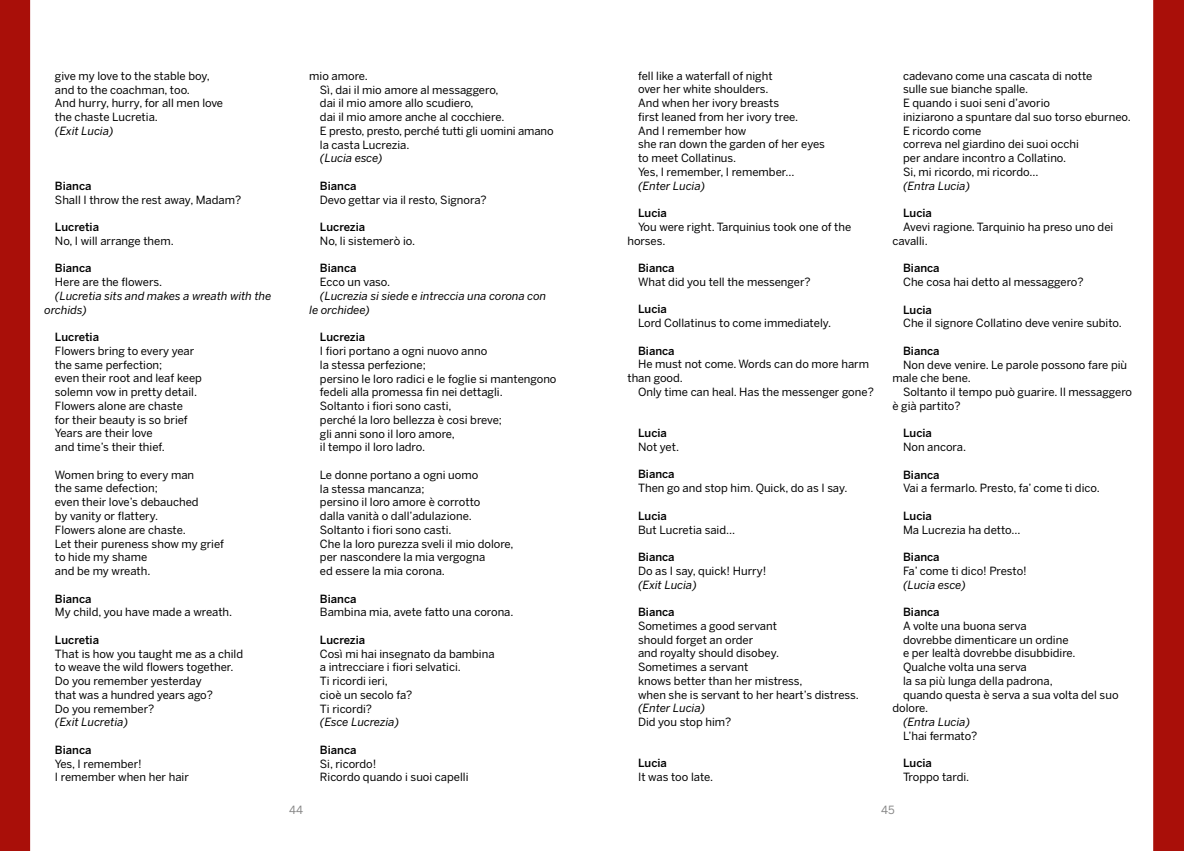
<style>
.page{position:relative;width:1184px;height:851px;background:#fff}
.page>*{position:absolute;margin:0;border:0;box-sizing:border-box;transform-origin:0 0}
.t1{font:11.25px/13.8px "Benton Sans";color:#000}
.t2{font:italic 11.25px/13.8px "Benton Sans";color:#000}
.t3{font:500 11.25px "Benton Sans";color:#000}
.t4{font:11.25px "Benton Sans";color:#878787}
</style>
<div class="page">
<svg style="left:1153px;top:0;width:30px;height:850px;background:#ac1813"></svg>
<div style="left:0;top:0;width:30px;height:850px;background:#a90f09"></div>
<p class="t1" style="left:55px;top:69px;width:170px">give my love to the stable boy, and to the coachman, too.<br>And hurry, hurry, for all men love the chaste Lucretia.</p>
<p class="t2" style="left:55px;top:124px;width:60px">(Exit Lucia)</p>
<p class="t3" style="left:55px;top:179px;width:38px">Bianca</p>
<p class="t1" style="left:55px;top:192px;width:188px">Shall I throw the rest away, Madam?</p>
<p class="t3" style="left:55px;top:220px;width:46px">Lucretia</p>
<p class="t1" style="left:55px;top:234px;width:120px">No, I will arrange them.</p>
<p class="t3" style="left:55px;top:261px;width:38px">Bianca</p>
<p class="t1" style="left:55px;top:275px;width:109px">Here are the flowers.</p>
<p class="t2" style="left:44px;top:289px;width:228px;text-indent:11px">(Lucretia sits and makes a wreath with the orchids)</p>
<p class="t3" style="left:55px;top:330px;width:46px">Lucretia</p>
<p class="t1" style="left:55px;top:344px;width:149px">Flowers bring to every year the same perfection;<br>even their root and leaf keep solemn vow in pretty detail.<br>Flowers alone are chaste<br>for their beauty is so brief<br>Years are their love<br>and time’s their thief.</p>
<p class="t1" style="left:55px;top:467px;width:171px">Women bring to every man<br>the same defection;<br>even their love’s debauched<br>by vanity or flattery.<br>Flowers alone are chaste.<br>Let their pureness show my grief to hide my shame<br>and be my wreath.</p>
<p class="t3" style="left:55px;top:591px;width:38px">Bianca</p>
<p class="t1" style="left:55px;top:605px;width:179px">My child, you have made a wreath.</p>
<p class="t3" style="left:55px;top:633px;width:46px">Lucretia</p>
<p class="t1" style="left:55px;top:646px;width:190px">That is how you taught me as a child to weave the wild flowers together.<br>Do you remember yesterday<br>that was a hundred years ago?<br>Do you remember?</p>
<p class="t2" style="left:55px;top:715px;width:74px">(Exit Lucretia)</p>
<p class="t3" style="left:55px;top:743px;width:38px">Bianca</p>
<p class="t1" style="left:55px;top:756px;width:135px">Yes, I remember!<br>I remember when her hair</p>
<p class="t1" style="left:320px;top:69px;width:235px;text-indent:-11px">mio amore.<br>Sì, dai il mio amore al messaggero,<br>dai il mio amore allo scudiero,<br>dai il mio amore anche al cocchiere.<br>E presto, presto, perché tutti gli uomini amano la casta Lucrezia.</p>
<p class="t2" style="left:320px;top:151px;width:64px">(Lucia esce)</p>
<p class="t3" style="left:320px;top:179px;width:38px">Bianca</p>
<p class="t1" style="left:320px;top:192px;width:168px">Devo gettar via il resto, Signora?</p>
<p class="t3" style="left:320px;top:220px;width:47px">Lucrezia</p>
<p class="t1" style="left:320px;top:234px;width:97px">No, li sistemerò io.</p>
<p class="t3" style="left:320px;top:261px;width:38px">Bianca</p>
<p class="t1" style="left:320px;top:275px;width:72px">Ecco un vaso.</p>
<p class="t2" style="left:309px;top:289px;width:238px;text-indent:11px">(Lucrezia si siede e intreccia una corona con le orchidee)</p>
<p class="t3" style="left:320px;top:330px;width:47px">Lucrezia</p>
<p class="t1" style="left:320px;top:344px;width:238px">I fiori portano a ogni nuovo anno<br>la stessa perfezione;<br>persino le loro radici e le foglie si mantengono fedeli alla promessa fin nei dettagli.<br>Soltanto i fiori sono casti,<br>perché la loro bellezza è cosi breve;<br>gli anni sono il loro amore,<br>il tempo il loro ladro.</p>
<p class="t1" style="left:320px;top:467px;width:195px">Le donne portano a ogni uomo<br>la stessa mancanza;<br>persino il loro amore è corrotto<br>dalla vanità o dall’adulazione.<br>Soltanto i fiori sono casti.<br>Che la loro purezza sveli il mio dolore, per nascondere la mia vergogna<br>ed essere la mia corona.</p>
<p class="t3" style="left:320px;top:591px;width:38px">Bianca</p>
<p class="t1" style="left:320px;top:605px;width:195px">Bambina mia, avete fatto una corona.</p>
<p class="t3" style="left:320px;top:633px;width:47px">Lucrezia</p>
<p class="t1" style="left:320px;top:646px;width:176px">Così mi hai insegnato da bambina a intrecciare i fiori selvatici.<br>Ti ricordi ieri,<br>cioè un secolo fa?<br>Ti ricordi?</p>
<p class="t2" style="left:320px;top:715px;width:80px">(Esce Lucrezia)</p>
<p class="t3" style="left:320px;top:743px;width:38px">Bianca</p>
<p class="t1" style="left:320px;top:756px;width:150px">Si, ricordo!<br>Ricordo quando i suoi capelli</p>
<p class="t1" style="left:638px;top:68px;width:188px">fell like a waterfall of night<br>over her white shoulders.<br>And when her ivory breasts<br>first leaned from her ivory tree.<br>And I remember how<br>she ran down the garden of her eyes to meet Collatinus.<br>Yes, I remember, I remember...</p>
<p class="t2" style="left:638px;top:178px;width:68px">(Enter Lucia)</p>
<p class="t3" style="left:638px;top:206px;width:30px">Lucia</p>
<p class="t1" style="left:627px;top:220px;width:225px;text-indent:11px">You were right. Tarquinius took one of the horses.</p>
<p class="t3" style="left:638px;top:261px;width:38px">Bianca</p>
<p class="t1" style="left:638px;top:275px;width:174px">What did you tell the messenger?</p>
<p class="t3" style="left:638px;top:302px;width:30px">Lucia</p>
<p class="t1" style="left:638px;top:316px;width:195px">Lord Collatinus to come immediately.</p>
<p class="t3" style="left:638px;top:344px;width:38px">Bianca</p>
<p class="t1" style="left:627px;top:357px;width:243px;text-indent:11px">He must not come. Words can do more harm than good.</p>
<p class="t1" style="left:638px;top:385px;width:237px">Only time can heal. Has the messenger gone?</p>
<p class="t3" style="left:638px;top:426px;width:30px">Lucia</p>
<p class="t1" style="left:638px;top:440px;width:43px">Not yet.</p>
<p class="t3" style="left:638px;top:467px;width:38px">Bianca</p>
<p class="t1" style="left:638px;top:481px;width:211px">Then go and stop him. Quick, do as I say.</p>
<p class="t3" style="left:638px;top:509px;width:30px">Lucia</p>
<p class="t1" style="left:638px;top:522px;width:99px">But Lucretia said...</p>
<p class="t3" style="left:638px;top:550px;width:38px">Bianca</p>
<p class="t1" style="left:638px;top:563px;width:130px">Do as I say, quick! Hurry!</p>
<p class="t2" style="left:638px;top:577px;width:60px">(Exit Lucia)</p>
<p class="t3" style="left:638px;top:605px;width:38px">Bianca</p>
<p class="t1" style="left:638px;top:618px;width:222px">Sometimes a good servant<br>should forget an order<br>and royalty should disobey.<br>Sometimes a servant<br>knows better than her mistress,<br>when she is servant to her heart’s distress.</p>
<p class="t2" style="left:638px;top:701px;width:68px">(Enter Lucia)</p>
<p class="t1" style="left:638px;top:714px;width:95px">Did you stop him?</p>
<p class="t3" style="left:638px;top:756px;width:30px">Lucia</p>
<p class="t1" style="left:638px;top:769px;width:77px">It was too late.</p>
<p class="t1" style="left:903px;top:68px;width:229px">cadevano come una cascata di notte<br>sulle sue bianche spalle.<br>E quando i suoi seni d’avorio<br>iniziarono a spuntare dal suo torso eburneo.<br>E ricordo come<br>correva nel giardino dei suoi occhi<br>per andare incontro a Collatino.<br>Si, mi ricordo, mi ricordo...</p>
<p class="t2" style="left:903px;top:178px;width:68px">(Entra Lucia)</p>
<p class="t3" style="left:903px;top:206px;width:30px">Lucia</p>
<p class="t1" style="left:892px;top:220px;width:222px;text-indent:11px">Avevi ragione. Tarquinio ha preso uno dei cavalli.</p>
<p class="t3" style="left:903px;top:261px;width:38px">Bianca</p>
<p class="t1" style="left:903px;top:275px;width:182px">Che cosa hai detto al messaggero?</p>
<p class="t3" style="left:903px;top:302px;width:30px">Lucia</p>
<p class="t1" style="left:903px;top:316px;width:220px">Che il signore Collatino deve venire subito.</p>
<p class="t3" style="left:903px;top:344px;width:38px">Bianca</p>
<p class="t1" style="left:892px;top:357px;width:236px;text-indent:11px">Non deve venire. Le parole possono fare più male che bene.</p>
<p class="t1" style="left:892px;top:385px;width:241px;text-indent:11px">Soltanto il tempo può guarire. Il messaggero è già partito?</p>
<p class="t3" style="left:903px;top:426px;width:30px">Lucia</p>
<p class="t1" style="left:903px;top:440px;width:65px">Non ancora.</p>
<p class="t3" style="left:903px;top:467px;width:38px">Bianca</p>
<p class="t1" style="left:903px;top:481px;width:198px">Vai a fermarlo. Presto, fa’ come ti dico.</p>
<p class="t3" style="left:903px;top:509px;width:30px">Lucia</p>
<p class="t1" style="left:903px;top:522px;width:119px">Ma Lucrezia ha detto...</p>
<p class="t3" style="left:903px;top:550px;width:38px">Bianca</p>
<p class="t1" style="left:903px;top:563px;width:125px">Fa’ come ti dico! Presto!</p>
<p class="t2" style="left:903px;top:577px;width:64px">(Lucia esce)</p>
<p class="t3" style="left:903px;top:605px;width:38px">Bianca</p>
<p class="t1" style="left:903px;top:618px;width:125px">A volte una buona serva</p>
<p class="t1" style="left:903px;top:632px;width:167px">dovrebbe dimenticare un ordine</p>
<p class="t1" style="left:903px;top:646px;width:174px">e per lealtà dovrebbe disubbidire.</p>
<p class="t1" style="left:903px;top:660px;width:125px">Qualche volta una serva</p>
<p class="t1" style="left:903px;top:673px;width:151px">la sa più lunga della padrona,</p>
<p class="t1" style="left:903px;top:687px;width:217px">quando questa è serva a sua volta del suo</p>
<p class="t1" style="left:892px;top:701px;width:37px">dolore.</p>
<p class="t2" style="left:903px;top:715px;width:68px">(Entra Lucia)</p>
<p class="t1" style="left:903px;top:728px;width:76px">L’hai fermato?</p>
<p class="t3" style="left:903px;top:756px;width:30px">Lucia</p>
<p class="t1" style="left:903px;top:770px;width:68px">Troppo tardi.</p>
<p class="t4" style="left:289px;top:803px;width:15px">44</p>
<p class="t4" style="left:881px;top:803px;width:15px">45</p>
</div>
